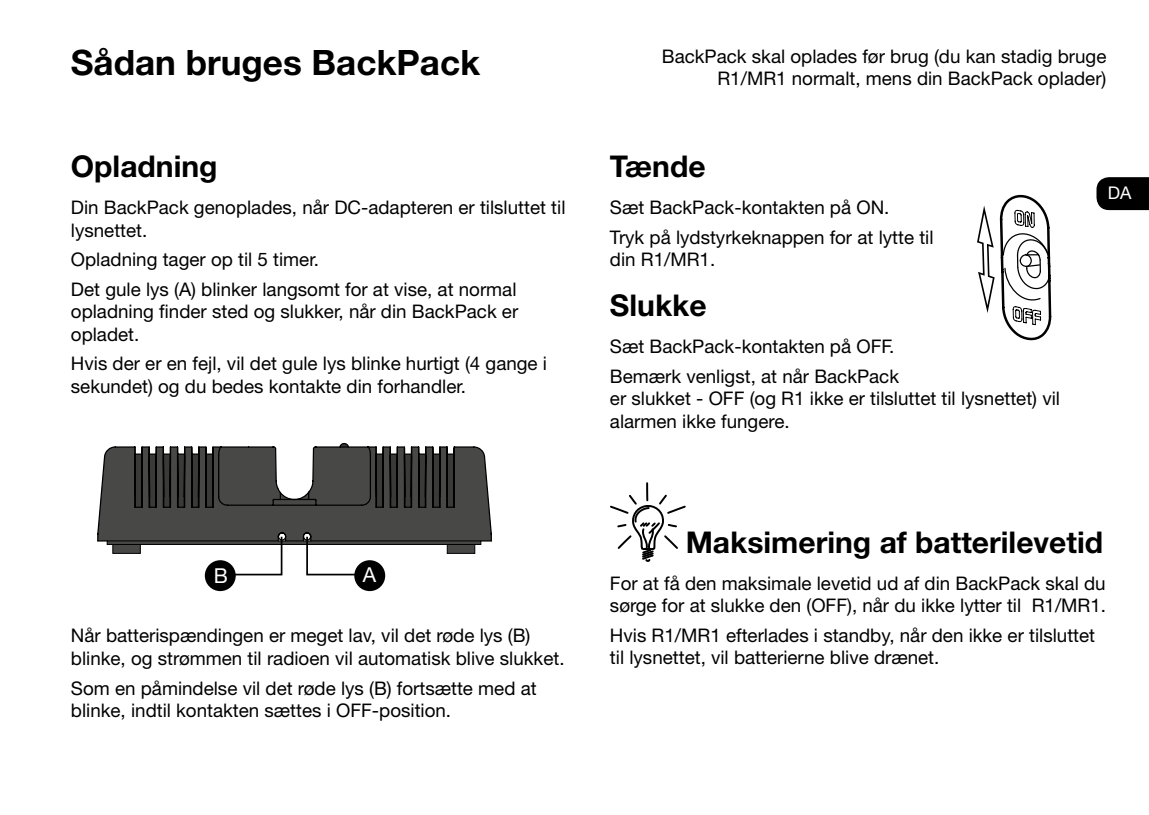
<style>
.page{position:relative;width:1149px;height:815px;background:#fff}
.page>*{position:absolute;margin:0;border:0;box-sizing:border-box;transform-origin:0 0}
.t1{font:700 35px "Helvetica Neue LT Std";color:#000}
.t2{font:700 30px "Helvetica Neue LT Std";color:#000}
.t3{font:20.5px "Helvetica Neue LT Std";color:#fff}
.t4{font:18.75px/22.5px "Helvetica Neue LT Std";color:#000}
.t5{font:17.5px "Helvetica Neue LT Std";color:#fff}
</style>
<div class="page">
<svg style="left:610px;top:482px;width:76px;height:79px"></svg>
<svg style="left:977px;top:194px;width:75px;height:147px"></svg>
<svg style="left:1096px;top:177px;width:52px;height:33px;background:#0d0d0d"></svg>
<svg style="left:97px;top:445px;width:395px;height:97px;background:#50504f"></svg>
<div style="left:355px;top:561px;width:29px;height:29px;background:#000;border-radius:50%"></div>
<div style="left:354px;top:560px;width:31px;height:31px;border:2px solid #000;border-radius:50%"></div>
<svg style="left:106px;top:533px;width:375px;height:43px"></svg>
<div style="left:206px;top:561px;width:29px;height:29px;background:#000;border-radius:50%"></div>
<div style="left:205px;top:560px;width:31px;height:31px;border:2px solid #000;border-radius:50%"></div>
<h1 class="t1" style="left:71px;top:40px;width:411px">Sådan bruges BackPack</h1>
<h2 class="t2" style="left:71px;top:148px;width:148px">Opladning</h2>
<p class="t4" style="left:71px;top:196px;width:496px">Din BackPack genoplades, når DC-adapteren er tilsluttet til lysnettet.</p>
<p class="t4" style="left:71px;top:244px;width:447px;line-height:29.5px">Opladning tager op til 5 timer.<br>Det gule lys (A) blinker langsomt for at vise, at normal</p>
<p class="t4" style="left:71px;top:300px;width:448px">opladning finder sted og slukker, når din BackPack er opladet.</p>
<p class="t4" style="left:71px;top:352px;width:477px">Hvis der er en fejl, vil det gule lys blinke hurtigt (4 gange i sekundet) og du bedes kontakte din forhandler.</p>
<p class="t3" style="left:214px;top:563px;width:16px">B</p>
<p class="t3" style="left:363px;top:562px;width:15px">A</p>
<p class="t4" style="left:71px;top:624px;width:495px">Når batterispændingen er meget lav, vil det røde lys (B) blinke, og strømmen til radioen vil automatisk blive slukket.</p>
<p class="t4" style="left:71px;top:676px;width:467px">Som en påmindelse vil det røde lys (B) fortsætte med at blinke, indtil kontakten sættes i OFF-position.</p>
<p class="t4" style="left:661px;top:45px;width:446px;text-align:right">BackPack skal oplades før brug (du kan stadig bruge<br>R1/MR1 normalt, mens din BackPack oplader)</p>
<h2 class="t2" style="left:609px;top:148px;width:97px">Tænde</h2>
<p class="t4" style="left:609px;top:192px;width:325px;line-height:29.5px">Sæt BackPack-kontakten på ON.<br>Tryk på lydstyrkeknappen for at lytte til</p>
<p class="t4" style="left:609px;top:248px;width:107px">din R1/MR1.</p>
<h2 class="t2" style="left:609px;top:287px;width:98px">Slukke</h2>
<p class="t4" style="left:609px;top:331px;width:290px;line-height:29.5px">Sæt BackPack-kontakten på OFF.<br>Bemærk venligst, at når BackPack</p>
<p class="t4" style="left:609px;top:387px;width:451px">er slukket - OFF (og R1 ikke er tilsluttet til lysnettet) vil alarmen ikke fungere.</p>
<p class="t5" style="left:1107px;top:183px;width:25px">DA</p>
<h2 class="t2" style="left:685px;top:524px;width:419px">Maksimering af batterilevetid</h2>
<p class="t4" style="left:609px;top:571px;width:497px">For at få den maksimale levetid ud af din BackPack skal du sørge for at slukke den (OFF), når du ikke lytter til R1/MR1.</p>
<p class="t4" style="left:609px;top:624px;width:486px">Hvis R1/MR1 efterlades i standby, når den ikke er tilsluttet til lysnettet, vil batterierne blive drænet.</p>
</div>
